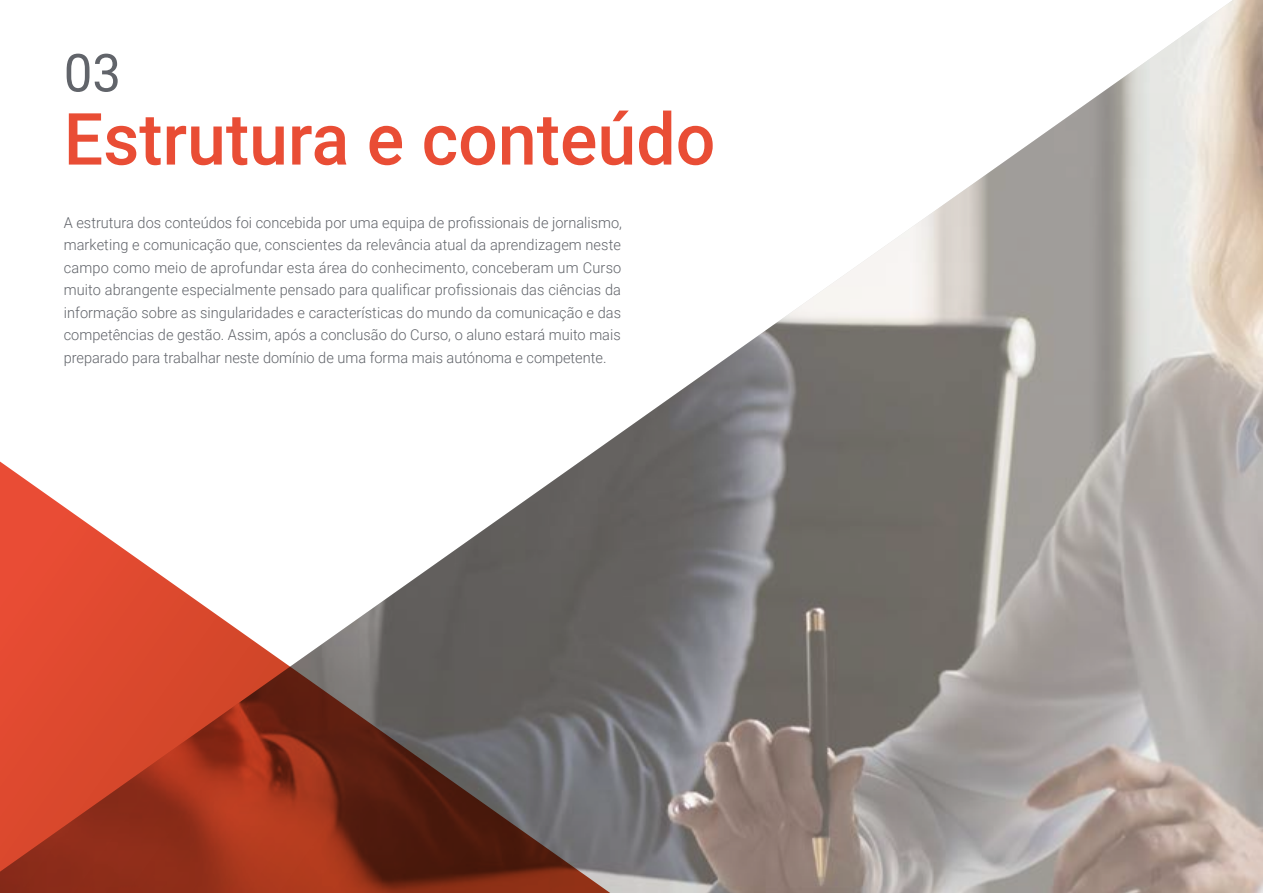
<style>
.page{position:relative;width:1263px;height:893px;background:#fff}
.page>*{position:absolute;margin:0;border:0;box-sizing:border-box;transform-origin:0 0}
.t1{font:500 72px "Roboto";color:#e94d35}
.t2{font:52.5px "Roboto";color:#61646a}
.t3{font:300 15px/22.5px "Roboto";color:#61646a;text-align:justify}
</style>
<div class="page">
<img style="left:602px;top:0;width:661px;height:893px">
<svg style="left:0;top:446px;width:640px;height:447px"></svg>
<h2 class="t2" style="left:64px;top:36px;width:59px">03</h2>
<h1 class="t1" style="left:64px;top:89px;width:653px">Estrutura e conteúdo</h1>
<p class="t3" style="left:64px;top:211px;width:560px">A estrutura dos conteúdos foi concebida por uma equipa de profissionais de jornalismo, marketing e comunicação que, conscientes da relevância atual da aprendizagem neste campo como meio de aprofundar esta área do conhecimento, conceberam um Curso muito abrangente especialmente pensado para qualificar profissionais das ciências da informação sobre as singularidades e características do mundo da comunicação e das competências de gestão. Assim, após a conclusão do Curso, o aluno estará muito mais preparado para trabalhar neste domínio de uma forma mais autónoma e competente.</p>
</div>
